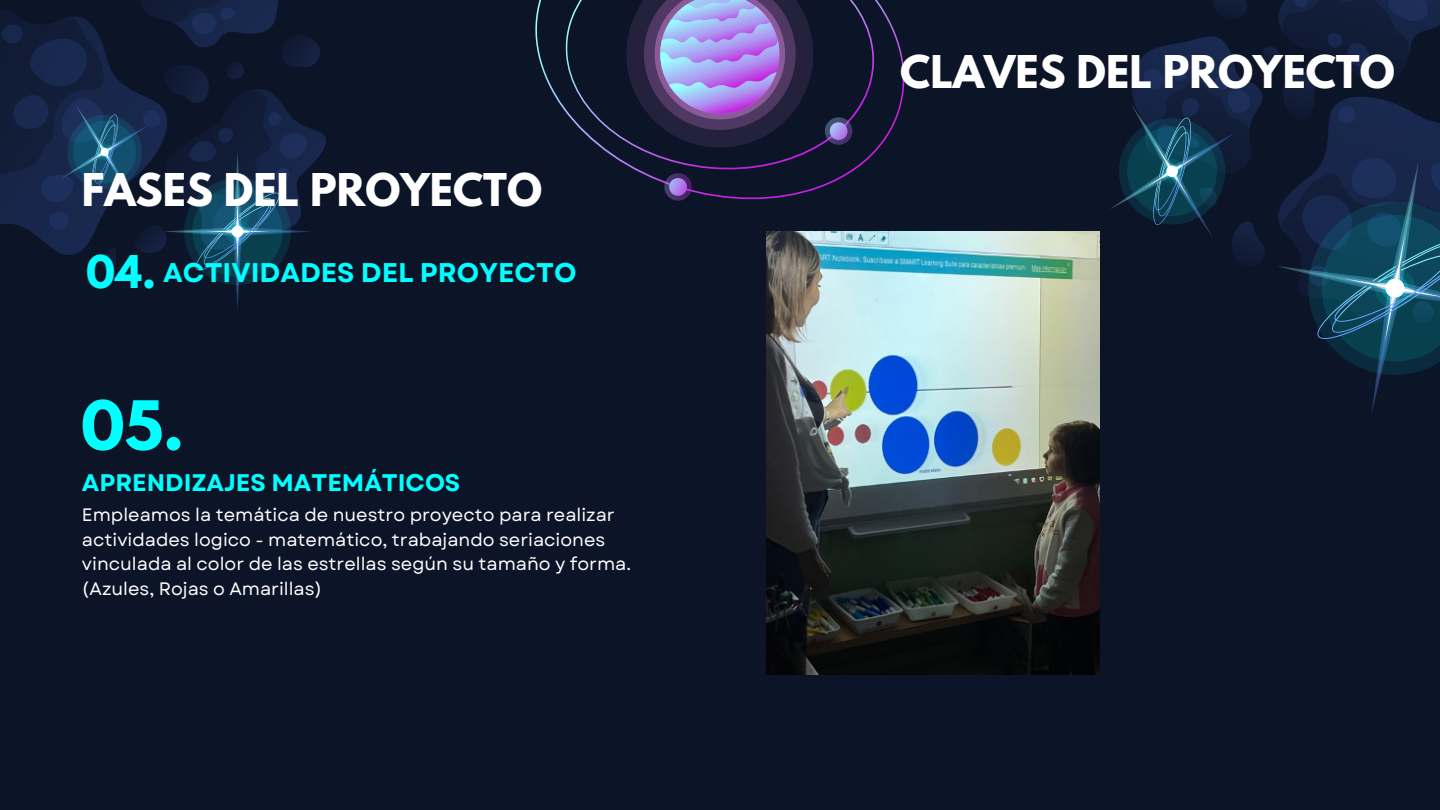
<style>
.page{position:relative;width:1440px;height:810px;background:#0c1428}
.page>*{position:absolute;margin:0;border:0;box-sizing:border-box;transform-origin:0 0}
.t1{font:700 60px "League Spartan";color:#0ff}
.t2{font:700 40px "League Spartan";color:#fff}
.t3{font:700 40px "League Spartan";color:#0ff}
.t4{font:700 27px "Garet";color:#0ff}
.t5{font:700 24px "Garet";color:#0ff}
.t6{font:18px/24.8px "Garet";color:#fff}
</style>
<div class="page">
<svg style="left:0;top:13px;width:32px;height:219px;fill:#121d39"></svg>
<svg style="left:535px;top:0;width:370px;height:200px"></svg>
<svg style="left:563px;top:0;width:314px;height:172px"></svg>
<svg style="left:617px;top:0;width:237px;height:157px"></svg>
<svg style="left:663px;top:172px;width:30px;height:29px"></svg>
<svg style="left:32px;top:0;width:294px;height:309px"></svg>
<svg style="left:1110px;top:0;width:330px;height:408px"></svg>
<img style="left:767px;top:231px;width:333px;height:444px">
<p class="t2" style="left:82px;top:170px;width:462px">FASES DEL PROYECTO</p>
<h2 class="t3" style="left:86px;top:252px;width:71px">04.</h2>
<p class="t4" style="left:163px;top:253px;width:415px">ACTIVIDADES DEL PROYECTO</p>
<p class="t1" style="left:81px;top:396px;width:105px">05.</p>
<h3 class="t5" style="left:82px;top:465px;width:380px">APRENDIZAJES MATEMÁTICOS</h3>
<p class="t6" style="left:82px;top:502px;width:551px">Empleamos la temática de nuestro proyecto para realizar actividades logico - matemático, trabajando seriaciones vinculada al color de las estrellas según su tamaño y forma. (Azules, Rojas o Amarillas)</p>
<p class="t2" style="left:900px;top:52px;width:496px">CLAVES DEL PROYECTO</p>
</div>
